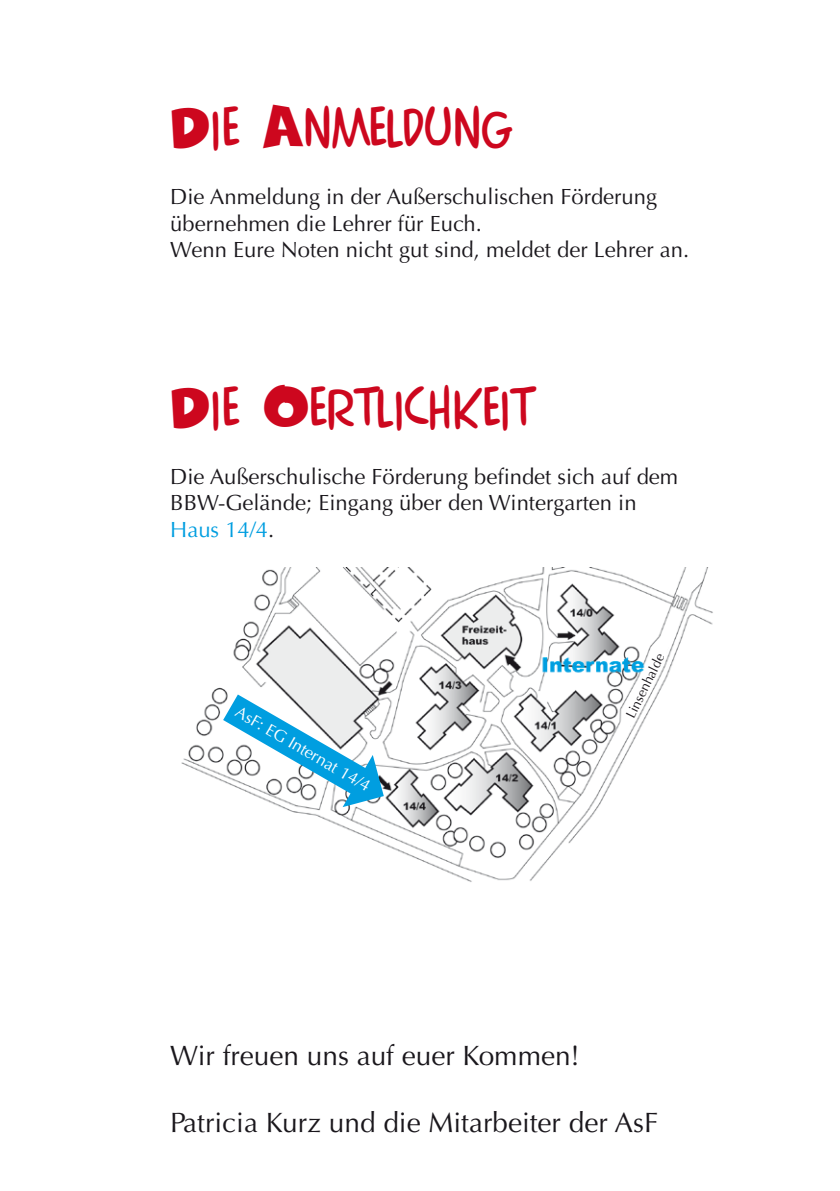
<style>
.page{position:relative;width:840px;height:1191px;background:#fff}
.page>*{position:absolute;margin:0;border:0;box-sizing:border-box;transform-origin:0 0}
.t1{font:48.2px "Comics Car Toon";color:#cd071e}
.t2{font:28px "Optima";color:#1a171c}
.t3{font:22px/26.4px "Optima";color:#1a171c}
.t4{font:16.6px "Optima";color:#fff}
.t5{font:13.4px "Optima";color:#1a171c}
.s1{color:#009ee0}
</style>
<div class="page">
<img style="left:181px;top:567px;width:532px;height:315px">
<svg style="left:619px;top:638px;width:50px;height:92px"></svg>
<svg style="left:223px;top:694px;width:160px;height:113px"></svg>
<h1 class="t1" style="left:170px;top:100px;width:342px">DIE ANMELDUNG</h1>
<p class="t3" style="left:170px;top:184px;width:520px">Die Anmeldung in der Außerschulischen Förderung übernehmen die Lehrer für Euch.<br>Wenn Eure Noten nicht gut sind, meldet der Lehrer an.</p>
<h1 class="t1" style="left:170px;top:380px;width:363px">DIE OERTLICHKEIT</h1>
<p class="t3" style="left:170px;top:463px;width:509px">Die Außerschulische Förderung befindet sich auf dem<br>BBW-Gelände; Eingang über den Wintergarten in<br><span class="s1">Haus 14/4</span>.</p>
<p class="t4" style="left:242px;top:702px;width:154px;rotate:30deg">AsF: EG Internat 14/4</p>
<p class="t5" style="left:622px;top:713px;width:71px;rotate:-64deg">Linsenhalde</p>
<p class="t2" style="left:170px;top:1039px;width:411px">Wir freuen uns auf euer Kommen!</p>
<p class="t2" style="left:170px;top:1106px;width:489px">Patricia Kurz und die Mitarbeiter der AsF</p>
</div>
